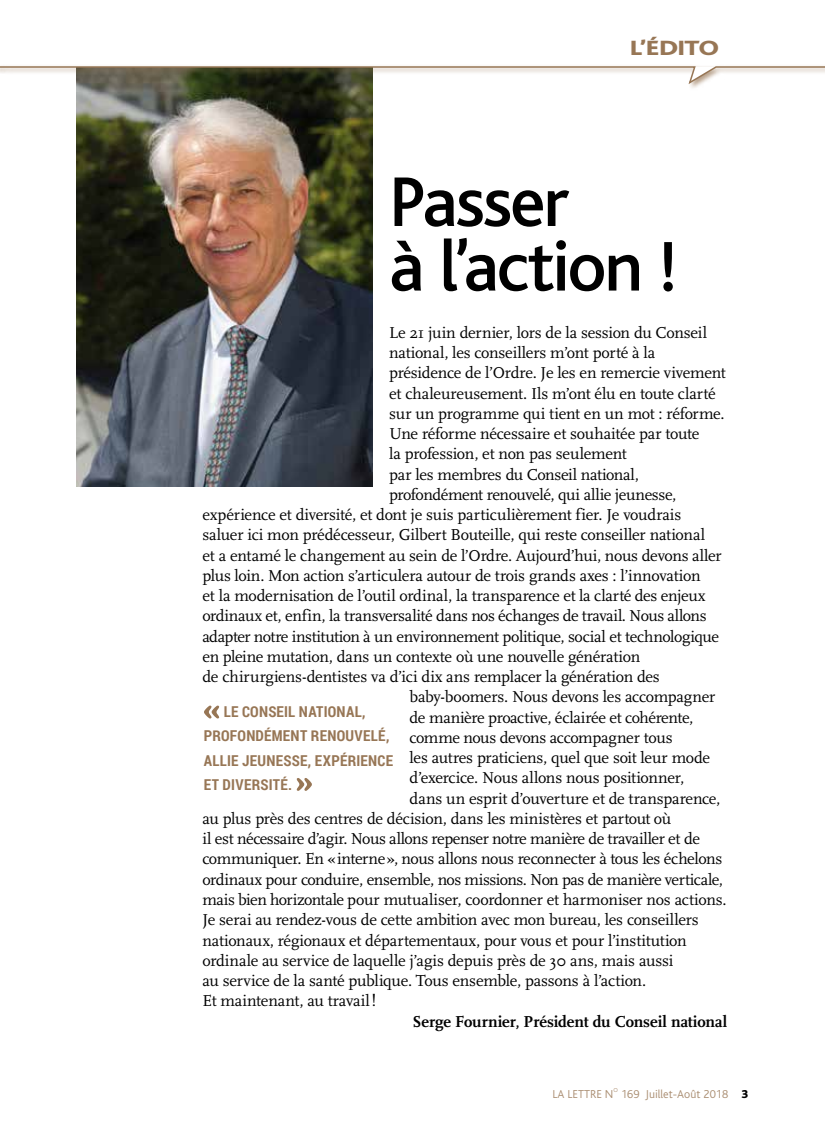
<style>
.page{position:relative;width:825px;height:1136px;background:#fff}
.page>*{position:absolute;margin:0;border:0;box-sizing:border-box;transform-origin:0 0}
.t1{font:500 73.5px/64.5px "Bliss";letter-spacing:-.03em;color:#000}
.t2{font:800 21.6px "Bliss";letter-spacing:-.01em;color:#977655;scale:1.25 1}
.t3{font:16.5px "Scala";letter-spacing:-.015em;color:#000}
.t4{font:700 16.5px "Scala";letter-spacing:-.01em;color:#000}
.t5{font:700 15px/24px "Roboto Condensed";letter-spacing:.015em;color:#977655}
.t6{font:300 12px "Bliss";color:#aa8e72}
.t7{font:800 12px "Bliss";color:#000}
.t8{font:300 6px "Bliss";color:#aa8e72}
</style>
<div class="page">
<img style="left:77px;top:91px;width:295px;height:395px">
<svg style="left:204px;top:705px;width:15px;height:13px"></svg>
<svg style="left:297px;top:778px;width:15px;height:12px"></svg>
<div style="left:0;top:65px;width:825px;height:26px;background:#977655;opacity:.7"></div>
<svg style="left:0;top:65px;width:825px;height:21px"></svg>
<h2 class="t2" style="left:630px;top:37px;width:72px">L’éDITO</h2>
<h1 class="t1" style="left:389px;top:171px;width:291px">Passer<br>à l’action !</h1>
<p class="t3" style="left:389px;top:323px;width:319px">Le 21 juin dernier, lors de la session du Conseil</p>
<p class="t3" style="left:389px;top:343px;width:268px">national, les conseillers m’ont porté à la</p>
<p class="t3" style="left:389px;top:364px;width:338px">présidence de l’Ordre. Je les en remercie vivement</p>
<p class="t3" style="left:389px;top:384px;width:328px">et chaleureusement. Ils m’ont élu en toute clarté</p>
<p class="t3" style="left:389px;top:404px;width:337px">sur un programme qui tient en un mot : réforme.</p>
<p class="t3" style="left:389px;top:424px;width:312px">Une réforme nécessaire et souhaitée par toute</p>
<p class="t3" style="left:389px;top:445px;width:239px">la profession, et non pas seulement</p>
<p class="t3" style="left:389px;top:465px;width:251px">par les membres du Conseil national,</p>
<p class="t3" style="left:389px;top:485px;width:289px">profondément renouvelé, qui allie jeunesse,</p>
<p class="t3" style="left:202px;top:505px;width:480px">expérience et diversité, et dont je suis particulièrement fier. Je voudrais</p>
<p class="t3" style="left:202px;top:526px;width:504px">saluer ici mon prédécesseur, Gilbert Bouteille, qui reste conseiller national</p>
<p class="t3" style="left:202px;top:546px;width:521px">et a entamé le changement au sein de l’Ordre. Aujourd’hui, nous devons aller</p>
<p class="t3" style="left:202px;top:566px;width:500px">plus loin. Mon action s’articulera autour de trois grands axes : l’innovation</p>
<p class="t3" style="left:202px;top:586px;width:504px">et la modernisation de l’outil ordinal, la transparence et la clarté des enjeux</p>
<p class="t3" style="left:202px;top:607px;width:506px">ordinaux et, enfin, la transversalité dans nos échanges de travail. Nous allons</p>
<p class="t3" style="left:202px;top:627px;width:518px">adapter notre institution à un environnement politique, social et technologique</p>
<p class="t3" style="left:202px;top:647px;width:439px">en pleine mutation, dans un contexte où une nouvelle génération</p>
<p class="t3" style="left:202px;top:667px;width:459px">de chirurgiens-dentistes va d’ici dix ans remplacer la génération des</p>
<p class="t3" style="left:410px;top:688px;width:307px">baby-boomers. Nous devons les accompagner</p>
<p class="t3" style="left:410px;top:708px;width:285px">de manière proactive, éclairée et cohérente,</p>
<p class="t3" style="left:410px;top:728px;width:265px">comme nous devons accompagner tous</p>
<p class="t3" style="left:410px;top:748px;width:302px">les autres praticiens, quel que soit leur mode</p>
<p class="t3" style="left:410px;top:769px;width:276px">d’exercice. Nous allons nous positionner,</p>
<p class="t3" style="left:410px;top:789px;width:312px">dans un esprit d’ouverture et de transparence,</p>
<p class="t3" style="left:202px;top:809px;width:470px">au plus près des centres de décision, dans les ministères et partout où</p>
<p class="t3" style="left:202px;top:829px;width:499px">il est nécessaire d’agir. Nous allons repenser notre manière de travailler et de</p>
<p class="t3" style="left:202px;top:850px;width:521px">communiquer. En «interne», nous allons nous reconnecter à tous les échelons</p>
<p class="t3" style="left:202px;top:870px;width:522px">ordinaux pour conduire, ensemble, nos missions. Non pas de manière verticale,</p>
<p class="t3" style="left:202px;top:890px;width:526px">mais bien horizontale pour mutualiser, coordonner et harmoniser nos actions.</p>
<p class="t3" style="left:202px;top:910px;width:498px">Je serai au rendez-vous de cette ambition avec mon bureau, les conseillers</p>
<p class="t3" style="left:202px;top:931px;width:486px">nationaux, régionaux et départementaux, pour vous et pour l’institution</p>
<p class="t3" style="left:202px;top:951px;width:472px">ordinale au service de laquelle j’agis depuis près de 30 ans, mais aussi</p>
<p class="t3" style="left:202px;top:971px;width:445px">au service de la santé publique. Tous ensemble, passons à l’action.</p>
<p class="t3" style="left:202px;top:991px;width:175px">Et maintenant, au travail!</p>
<p class="t4" style="left:412px;top:1011px;width:316px">Serge Fournier, Président du Conseil national</p>
<p class="t5" style="left:204px;top:699px;width:191px;text-indent:20px">LE CONSEIL NATIONAL,<br>PROFONDÉMENT RENOUVELÉ,<br>ALLIE JEUNESSE, EXPÉRIENCE<br>ET DIVERSITÉ.</p>
<p class="t6" style="left:552px;top:1087px;width:63px">LA LETTRE N</p>
<p class="t8" style="left:613px;top:1086px;width:6px">O</p>
<p class="t6" style="left:621px;top:1087px;width:109px">169 Juillet-Août 2018</p>
<p class="t7" style="left:742px;top:1087px;width:8px">3</p>
</div>
